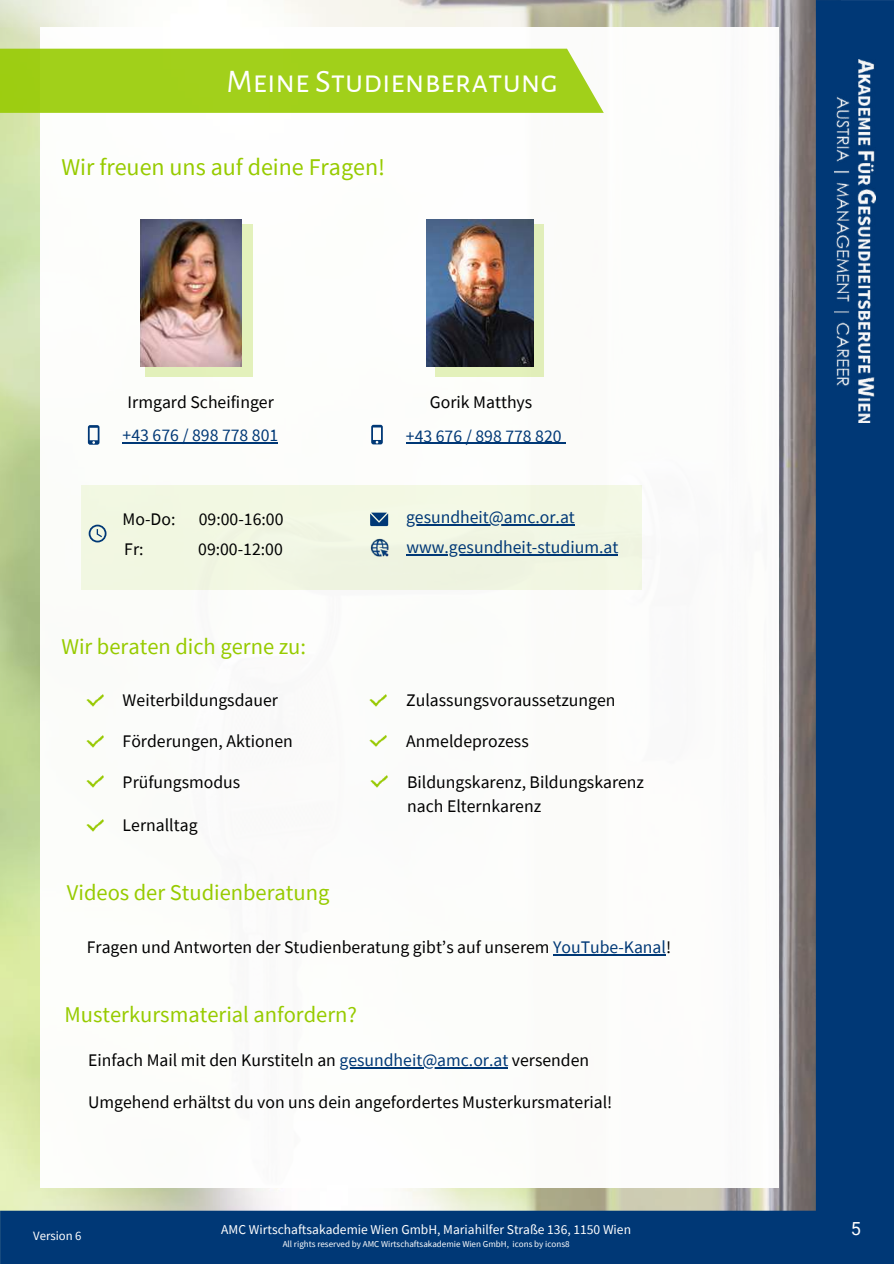
<style>
.page{position:relative;width:894px;height:1264px;background:#fff}
.page>*{position:absolute;margin:0;border:0;box-sizing:border-box;transform-origin:0 0}
.t1{font:33px "Alegreya Sans SC";color:#fff}
.t2{font:24px "Source Sans Pro";color:#97cb00}
.t3{font:22.5px "Source Sans Pro";color:#97cb00}
.t4{font:18px "Roboto";color:#fff}
.t5{font:17.7px/24.3px "Source Sans Pro";color:#000}
.t6{font:17.7px/30px "Source Sans Pro";color:#003876}
.t7{font:13.5px "Source Sans Pro";color:#fff}
.t8{font:12.75px "Source Sans Pro";color:#fff}
.t9{font:9px "Source Sans Pro";color:#fff}
.s1{color:#003876}
</style>
<div class="page">
<img style="left:0;top:0;width:815px;height:1210px">
<div style="left:40px;top:27px;width:738px;height:1160px;background:#fff"></div>
<div style="left:0;top:1210px;width:815px;height:53px;background:#003876"></div>
<div style="left:815px;top:0;width:78px;height:1263px;background:#003876"></div>
<div style="left:0;top:49px;width:603px;height:64px;background:#a1d01a"></div>
<div style="left:510px;top:1239px;width:83px;height:10px;background:#003876"></div>
<img style="left:833px;top:60px;width:42px;height:362px">
<hr style="left:553px;top:954px;width:113px;height:1px;background:#003876">
<svg style="left:435px;top:225px;width:108px;height:152px;background:#d0ddaf"></svg>
<img style="left:426px;top:220px;width:107px;height:146px">
<svg style="left:145px;top:224px;width:107px;height:152px;background:#dbe7b6"></svg>
<img style="left:141px;top:220px;width:100px;height:146px">
<svg style="left:88px;top:425px;width:11px;height:20px"></svg>
<hr style="left:123px;top:442px;width:155px;height:1px;background:#003876">
<svg style="left:371px;top:425px;width:11px;height:19px"></svg>
<hr style="left:406px;top:442px;width:159px;height:2px;background:#003876">
<img style="left:87px;top:735px;width:17px;height:13px">
<img style="left:87px;top:775px;width:17px;height:13px">
<img style="left:87px;top:819px;width:17px;height:13px">
<img style="left:87px;top:694px;width:17px;height:13px">
<img style="left:370px;top:775px;width:17px;height:13px">
<img style="left:369px;top:694px;width:17px;height:13px">
<img style="left:369px;top:735px;width:17px;height:12px">
<hr style="left:339px;top:1067px;width:169px;height:1px;background:#003876">
<div style="left:82px;top:485px;width:559px;height:104px;background:#f1f7e2"></div>
<svg style="left:370px;top:512px;width:18px;height:14px"></svg>
<svg style="left:89px;top:524px;width:17px;height:18px"></svg>
<hr style="left:406px;top:524px;width:168px;height:1px;background:#003876">
<img style="left:370px;top:538px;width:19px;height:19px">
<hr style="left:406px;top:554px;width:212px;height:1px;background:#003876">
<h1 class="t1" style="left:226px;top:66px;width:333px">Meine Studienberatung</h1>
<h2 class="t2" style="left:61px;top:151px;width:325px">Wir freuen uns auf deine Fragen!</h2>
<p class="t5" style="left:128px;top:389px;width:148px">Irmgard Scheifinger</p>
<p class="t6" style="left:123px;top:420px;width:157px">+43 676 / 898 778 801</p>
<p class="t5" style="left:430px;top:389px;width:104px">Gorik Matthys</p>
<p class="t6" style="left:406px;top:420px;width:157px">+43 676 / 898 778 820</p>
<p class="t5" style="left:123px;top:507px;width:54px">Mo-Do:</p>
<p class="t6" style="left:406px;top:502px;width:214px">gesundheit@amc.or.at www.gesundheit-studium.at</p>
<p class="t5" style="left:199px;top:507px;width:86px">09:00-16:00</p>
<p class="t5" style="left:124px;top:537px;width:21px">Fr:</p>
<p class="t5" style="left:198px;top:537px;width:86px">09:00-12:00</p>
<p class="t3" style="left:61px;top:632px;width:246px">Wir beraten dich gerne zu:</p>
<p class="t5" style="left:123px;top:687px;width:157px">Weiterbildungsdauer</p>
<p class="t5" style="left:123px;top:728px;width:172px">Förderungen, Aktionen</p>
<p class="t5" style="left:123px;top:769px;width:119px">Prüfungsmodus</p>
<p class="t5" style="left:123px;top:812px;width:76px">Lernalltag</p>
<p class="t3" style="left:67px;top:877px;width:264px">Videos der Studienberatung</p>
<p class="t5" style="left:406px;top:687px;width:211px">Zulassungsvoraussetzungen</p>
<p class="t5" style="left:406px;top:728px;width:124px">Anmeldeprozess</p>
<p class="t5" style="left:407px;top:769px;width:238px">Bildungskarenz, Bildungskarenz nach Elternkarenz</p>
<p class="t5" style="left:87px;top:934px;width:585px">Fragen und Antworten der Studienberatung gibt’s auf unserem <span class="s1">YouTube-Kanal</span>!</p>
<p class="t3" style="left:64px;top:999px;width:294px">Musterkursmaterial anfordern?</p>
<p class="t5" style="left:88px;top:1047px;width:502px">Einfach Mail mit den Kurstiteln an <span class="s1">gesundheit@amc.or.at</span> versenden</p>
<p class="t5" style="left:88px;top:1089px;width:525px">Umgehend erhältst du von uns dein angefordertes Musterkursmaterial!</p>
<p class="t8" style="left:33px;top:1227px;width:50px">Version 6</p>
<p class="t7" style="left:221px;top:1220px;width:411px">AMC Wirtschaftsakademie Wien GmbH, Mariahilfer Straße 136, 1150 Wien</p>
<p class="t9" style="left:282px;top:1238px;width:288px">All rights reserved by AMC Wirtschaftsakademie Wien GmbH, icons by icons8</p>
<p class="t4" style="left:850px;top:1218px;width:12px">5</p>
</div>
